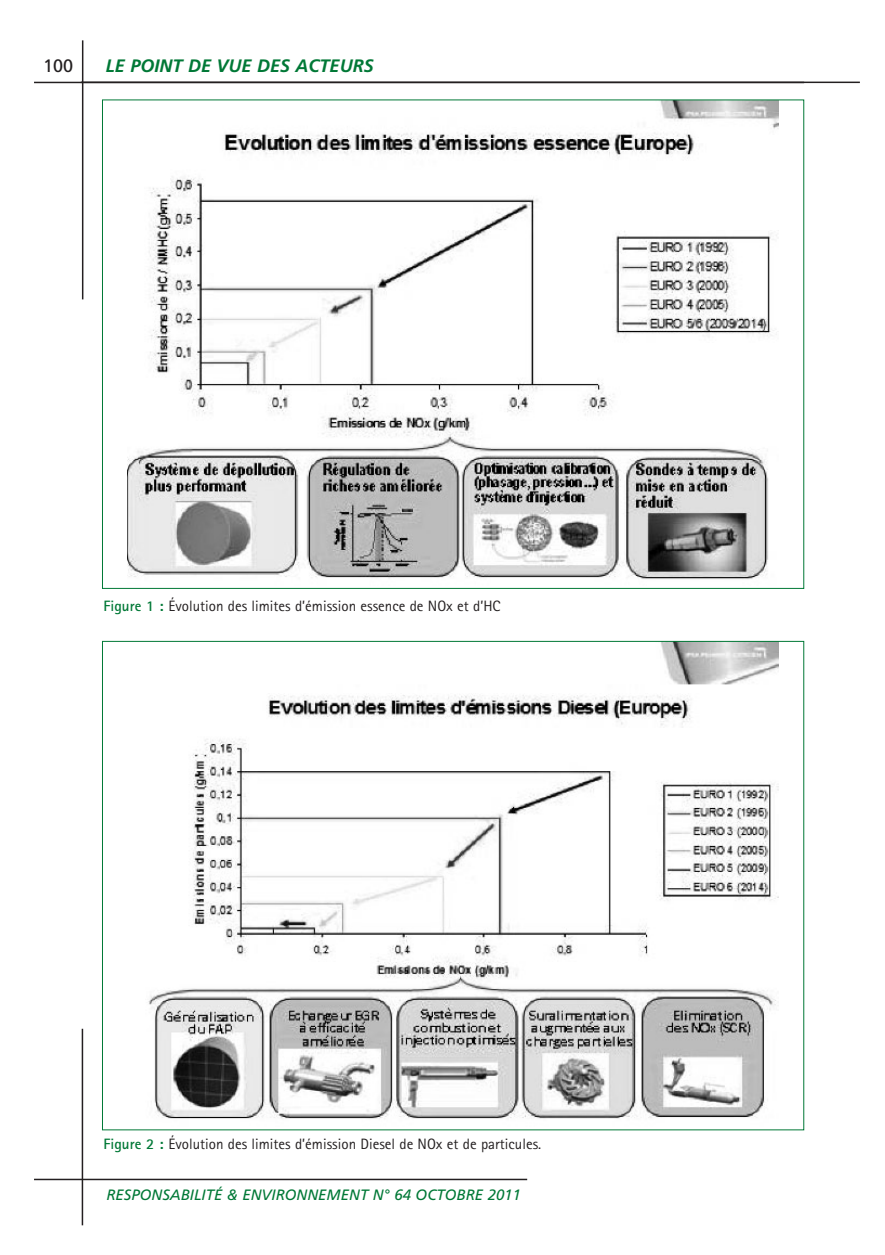
<style>
.page{position:relative;width:885px;height:1255px;background:#fff}
.page>*{position:absolute;margin:0;border:0;box-sizing:border-box;transform-origin:0 0}
.t1{font:italic 700 18px "Frutiger";color:#007836}
.t2{font:18px "Frutiger";color:#231f20}
.t3{font:15px "Rotis Sans Serif";color:#231f20}
.t4{font:italic 15px "Frutiger";color:#007836}
.s1{font-weight:700;color:#007836}
</style>
<div class="page">
<hr style="left:34px;top:82px;width:770px;height:1px;background:#231f20">
<hr style="left:82px;top:40px;width:1px;height:259px;background:#231f20">
<hr style="left:82px;top:1028px;width:1px;height:197px;background:#231f20">
<hr style="left:34px;top:1178px;width:493px;height:2px;background:#231f20">
<hr style="left:81px;top:82px;width:778px;height:1px;background:#231f20">
<img style="left:128px;top:102px;width:650px;height:478px">
<img style="left:148px;top:643px;width:630px;height:476px">
<p class="t2" style="left:43px;top:59px;width:32px">100</p>
<p class="t1" style="left:106px;top:58px;width:269px">LE POINT DE VUE DES ACTEURS</p>
<p class="t3" style="left:104px;top:600px;width:398px"><span class="s1">Figure 1 :</span> Évolution des limites d’émission essence de NOx et d’HC</p>
<p class="t3" style="left:104px;top:1138px;width:439px"><span class="s1">Figure 2 :</span> Évolution des limites d’émission Diesel de NOx et de particules.</p>
<p class="t4" style="left:106px;top:1188px;width:416px">RESPONSABILITÉ &amp; ENVIRONNEMENT N° 64 OCTOBRE 2011</p>
</div>
